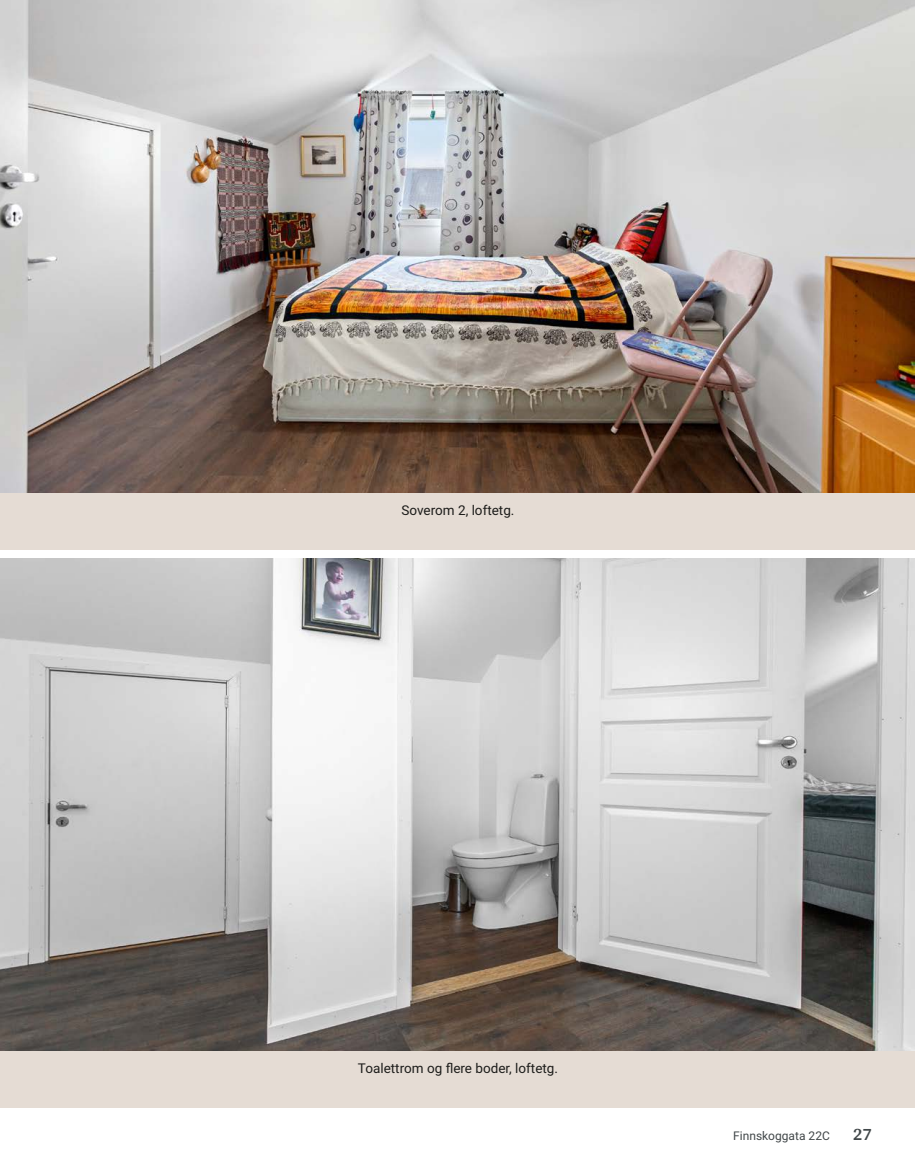
<style>
.page{position:relative;width:915px;height:1172px;background:#fff}
.page>*{position:absolute;margin:0;border:0;box-sizing:border-box;transform-origin:0 0}
.t1{font:700 18px "Arya";color:#414749}
.t2{font:13.5px "Roboto";color:#1d1d1b}
.t3{font:12px "Roboto";color:#414749}
</style>
<div class="page">
<div style="left:0;top:492px;width:914px;height:58px;background:#e5dcd4"></div>
<div style="left:0;top:1050px;width:914px;height:58px;background:#e5dcd4"></div>
<img style="left:0;top:0;width:914px;height:492px">
<img style="left:0;top:558px;width:914px;height:492px">
<p class="t2" style="left:401px;top:501px;width:114px">Soverom 2, loftetg.</p>
<p class="t2" style="left:358px;top:1059px;width:201px">Toalettrom og flere boder, loftetg.</p>
<p class="t3" style="left:733px;top:1127px;width:98px">Finnskoggata 22C</p>
<h1 class="t1" style="left:852px;top:1123px;width:21px">27</h1>
</div>
